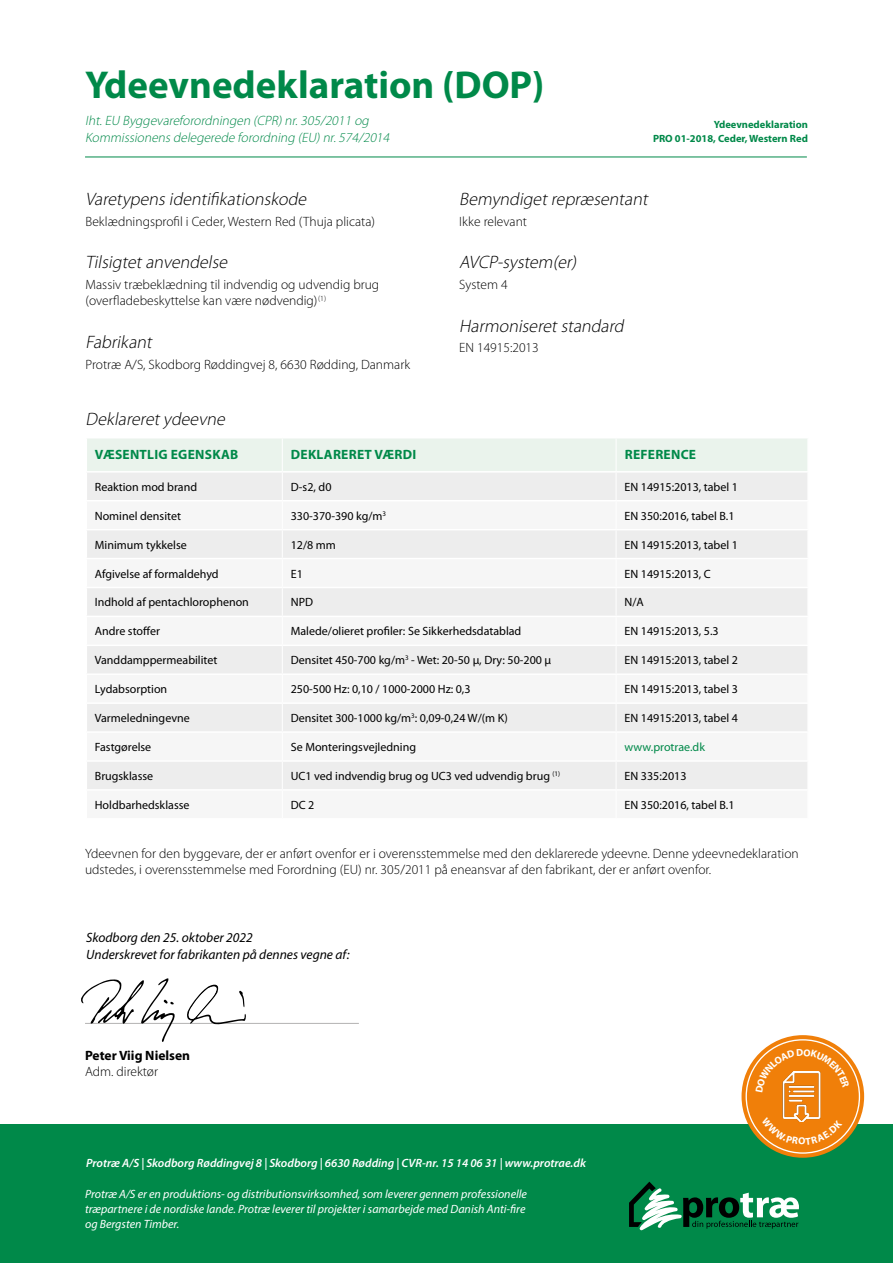
<style>
.page{position:relative;width:893px;height:1263px;background:#fff}
.page>*{position:absolute;margin:0;border:0;box-sizing:border-box;transform-origin:0 0}
.t1{font:700 39px "Myriad Pro";color:#008949}
.t2{font:italic 300 18px "Myriad Pro";color:#000}
.t3{font:300 13.5px/16.5px "Myriad Pro";color:#000}
.t4{font:italic 300 13.5px/17.7px "Myriad Pro";color:#008949}
.t5{font:italic 13.5px/16.5px "Myriad Pro";color:#000}
.t6{font:700 13.5px "Myriad Pro";letter-spacing:.02em;color:#008949}
.t7{font:700 13.5px "Myriad Pro";color:#000}
.t8{font:12px "Myriad Pro";color:#000}
.t9{font:italic 12px/15px "Myriad Pro";color:#fff}
.t10{font:italic 600 12px "Myriad Pro";color:#fff}
.t11{font:12px "Myriad Pro";color:#008949}
.t12{font:700 10.5px/14.7px "Myriad Pro";color:#008949;text-align:right}
</style>
<div class="page">
<hr style="left:85px;top:1023px;width:274px;height:1px;background:#b3b2b2">
<svg style="left:81px;top:978px;width:165px;height:64px"></svg>
<div style="left:0;top:1124px;width:893px;height:139px;background:#008949"></div>
<svg style="left:629px;top:1182px;width:170px;height:49px"></svg>
<svg style="left:741px;top:1035px;width:123px;height:123px;background:#ef8b22"></svg>
<img style="left:776px;top:1092px;width:51px;height:25px">
<svg style="left:87px;top:438px;width:720px;height:351px"></svg>
<hr style="left:85px;top:157px;width:722px;height:1px;background:#008949">
<svg style="left:755px;top:1049px;width:94px;height:43px;background:#ef891f"></svg>
<svg style="left:761px;top:1117px;width:81px;height:28px;background:#ef8515"></svg>
<h1 class="t1" style="left:85px;top:59px;width:461px">Ydeevnedeklaration (DOP)</h1>
<p class="t4" style="left:85px;top:111px;width:309px">Iht.EU Byggevareforordningen (CPR)nr.305/2011 og<br>Kommissionensdelegerede forordning (EU)nr.574/2014</p>
<p class="t12" style="left:653px;top:116px;width:156px">Ydeevnedeklaration<br>PRO 01-2018, Ceder, Western Red</p>
<h2 class="t2" style="left:86px;top:188px;width:226px">Varetypensidentifikationskode</h2>
<p class="t3" style="left:86px;top:213px;width:291px">Beklædningsprofil i Ceder, Western Red (Thuja plicata)</p>
<h2 class="t2" style="left:86px;top:251px;width:147px">Tilsigtetanvendelse</h2>
<p class="t3" style="left:86px;top:276px;width:295px">Massiv træbeklædning til indvendig og udvendig brug (overfladebeskyttelse kan være nødvendig) <sup>(1)</sup></p>
<h2 class="t2" style="left:86px;top:331px;width:71px">Fabrikant</h2>
<p class="t3" style="left:86px;top:356px;width:326px">Protræ A/S, Skodborg Røddingvej 8, 6630 Rødding, Danmark</p>
<h2 class="t2" style="left:86px;top:408px;width:145px">Deklareretydeevne</h2>
<h2 class="t2" style="left:459px;top:188px;width:194px">Bemyndigetrepræsentant</h2>
<p class="t3" style="left:459px;top:213px;width:69px">Ikke relevant</p>
<h2 class="t2" style="left:459px;top:251px;width:122px">AVCP-system(er)</h2>
<p class="t3" style="left:459px;top:276px;width:50px">System 4</p>
<h2 class="t2" style="left:459px;top:315px;width:170px">Harmoniseretstandard</h2>
<p class="t3" style="left:459px;top:339px;width:81px">EN 14915:2013</p>
<p class="t6" style="left:95px;top:446px;width:145px">VÆSENTLIG EGENSKAB</p>
<p class="t6" style="left:291px;top:446px;width:127px">DEKLARERET VÆRDI</p>
<p class="t6" style="left:625px;top:446px;width:73px">REFERENCE</p>
<p class="t8" style="left:95px;top:480px;width:104px">Reaktion mod brand</p>
<p class="t8" style="left:291px;top:480px;width:42px">D-s2, d0</p>
<p class="t8" style="left:625px;top:480px;width:115px">EN 14915:2013, tabel 1</p>
<p class="t8" style="left:95px;top:509px;width:88px">Nominel densitet</p>
<p class="t8" style="left:291px;top:509px;width:97px">330-370-390 kg/m<sup>3</sup></p>
<p class="t8" style="left:625px;top:509px;width:111px">EN 350:2016, tabel B.1</p>
<p class="t8" style="left:95px;top:538px;width:94px">Minimum tykkelse</p>
<p class="t8" style="left:291px;top:538px;width:47px">12/8 mm</p>
<p class="t8" style="left:625px;top:538px;width:115px">EN 14915:2013, tabel 1</p>
<p class="t8" style="left:95px;top:567px;width:125px">Afgivelse af formaldehyd</p>
<p class="t8" style="left:291px;top:567px;width:14px">E1</p>
<p class="t8" style="left:625px;top:567px;width:88px">EN 14915:2013, C</p>
<p class="t8" style="left:95px;top:596px;width:156px">Indhold af pentachlorophenon</p>
<p class="t8" style="left:291px;top:596px;width:24px">NPD</p>
<p class="t8" style="left:625px;top:596px;width:21px">N/A</p>
<p class="t8" style="left:95px;top:625px;width:67px">Andre stoffer</p>
<p class="t8" style="left:291px;top:625px;width:232px">Malede/olieret profiler: Se Sikkerhedsdatablad</p>
<p class="t8" style="left:625px;top:625px;width:96px">EN 14915:2013, 5.3</p>
<p class="t8" style="left:95px;top:654px;width:124px">Vanddamppermeabilitet</p>
<p class="t8" style="left:291px;top:654px;width:262px">Densitet 450-700 kg/m<sup>3</sup> - Wet: 20-50 μ, Dry: 50-200 μ</p>
<p class="t8" style="left:625px;top:654px;width:115px">EN 14915:2013, tabel 2</p>
<p class="t8" style="left:95px;top:683px;width:74px">Lydabsorption</p>
<p class="t8" style="left:291px;top:683px;width:181px">250-500 Hz: 0,10 / 1000-2000 Hz: 0,3</p>
<p class="t8" style="left:625px;top:683px;width:115px">EN 14915:2013, tabel 3</p>
<p class="t8" style="left:95px;top:711px;width:96px">Varmeledningevne</p>
<p class="t8" style="left:291px;top:711px;width:219px">Densitet 300-1000 kg/m<sup>3</sup>: 0,09-0,24 W/(m K)</p>
<p class="t8" style="left:625px;top:711px;width:115px">EN 14915:2013, tabel 4</p>
<p class="t8" style="left:95px;top:740px;width:58px">Fastgørelse</p>
<p class="t8" style="left:291px;top:740px;width:127px">Se Monteringsvejledning</p>
<p class="t11" style="left:625px;top:740px;width:82px">www.protrae.dk</p>
<p class="t8" style="left:95px;top:769px;width:60px">Brugsklasse</p>
<p class="t8" style="left:291px;top:769px;width:271px">UC1 ved indvendig brug og UC3 ved udvendig brug <sup>(1)</sup></p>
<p class="t8" style="left:625px;top:769px;width:63px">EN 335:2013</p>
<p class="t8" style="left:95px;top:798px;width:96px">Holdbarhedsklasse</p>
<p class="t8" style="left:291px;top:798px;width:25px">DC 2</p>
<p class="t8" style="left:625px;top:798px;width:111px">EN 350:2016, tabel B.1</p>
<p class="t3" style="left:85px;top:845px;width:715px">Ydeevnen for den byggevare, der er anført ovenfor er i overensstemmelse med den deklarerede ydeevne. Denne ydeevnedeklaration udstedes, i overensstemmelse med Forordning (EU) nr. 305/2011 på eneansvar af den fabrikant, der er anført ovenfor.</p>
<p class="t5" style="left:86px;top:929px;width:265px">Skodborg den 25. oktober 2022<br>Underskrevet for fabrikanten på dennes vegne af:</p>
<p class="t7" style="left:85px;top:1046px;width:107px">Peter Viig Nielsen</p>
<p class="t3" style="left:85px;top:1063px;width:74px">Adm. direktør</p>
<p class="t10" style="left:86px;top:1155px;width:501px">Protræ A/S | Skodborg Røddingvej 8 | Skodborg | 6630 Rødding | CVR-nr. 15 14 06 31 | www.protrae.dk</p>
<p class="t9" style="left:85px;top:1186px;width:443px">Protræ A/S er en produktions- og distributionsvirksomhed, som leverer gennem professionelle træpartnere i de nordiske lande. Protræ leverer til projekter i samarbejde med Danish Anti-fire og Bergsten Timber.</p>
</div>
